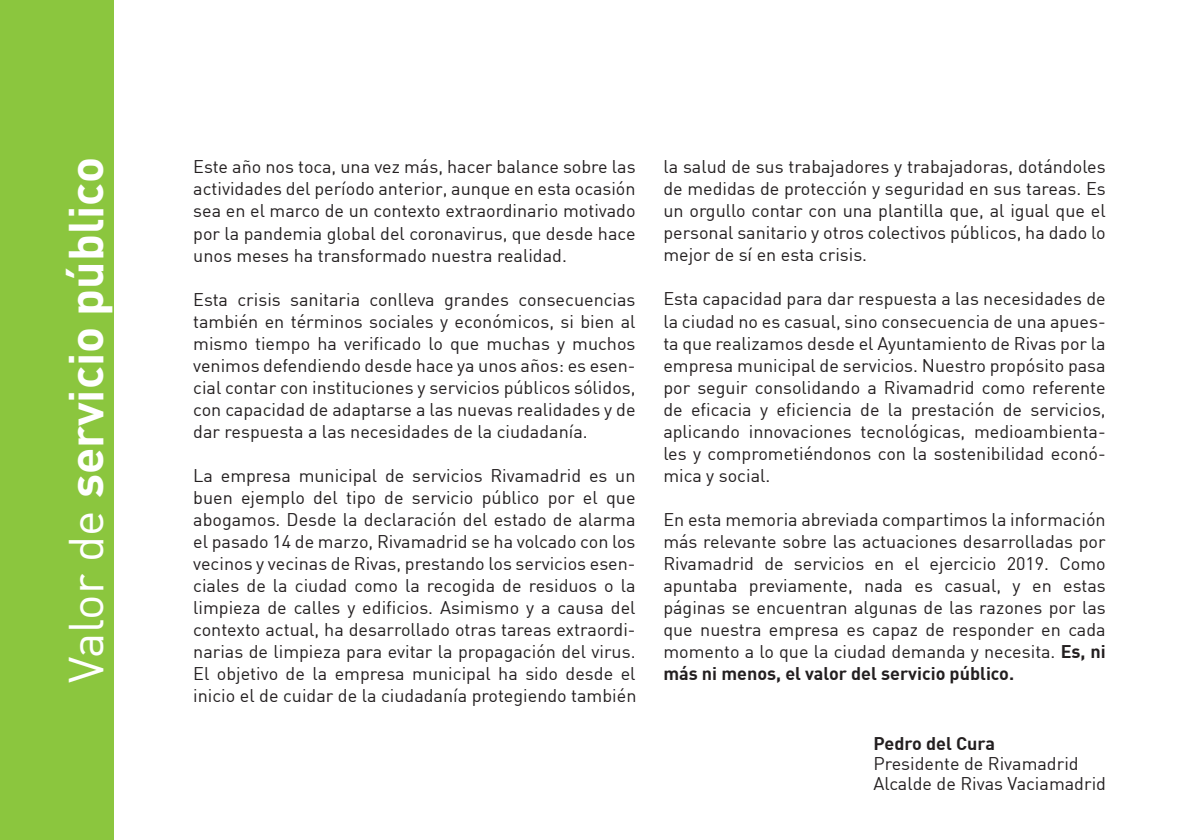
<style>
.page{position:relative;width:1191px;height:840px;background:#fff}
.page>*{position:absolute;margin:0;border:0;box-sizing:border-box;transform-origin:0 0}
.t1{font:700 48px "DIN";color:#fff}
.t2{font:18px/22px "DIN";color:#231f20;text-align:justify}
.t3{font:700 18px "DIN";color:#231f20}
.s1{font-weight:400}
.s2{font-weight:700}
</style>
<div class="page">
<div style="left:0;top:0;width:113px;height:839px;background:#8bc63e"></div>
<h1 class="t1" style="left:55px;top:682px;width:526px;rotate:-90deg"><span class="s1">Valor de</span> servicio público</h1>
<p class="t2" style="left:193px;top:155px;width:444px">Este año nos toca, una vez más, hacer balance sobre las actividades del período anterior, aunque en esta ocasión sea en el marco de un contexto extraordinario motivado por la pandemia global del coronavirus, que desde hace unos meses ha transformado nuestra realidad.</p>
<p class="t2" style="left:193px;top:287px;width:444px">Esta crisis sanitaria conlleva grandes consecuencias también en términos sociales y económicos, si bien al mismo tiempo ha verificado lo que muchas y muchos venimos defendiendo desde hace ya unos años: es esen&shy;cial contar con instituciones y servicios públicos sólidos, con capacidad de adaptarse a las nuevas realidades y de dar respuesta a las necesidades de la ciudadanía.</p>
<p class="t2" style="left:193px;top:463px;width:445px">La empresa municipal de servicios Rivamadrid es un buen ejemplo del tipo de servicio público por el que abogamos. Desde la declaración del estado de alarma el pasado 14 de marzo, Rivamadrid se ha volcado con los vecinos y vecinas de Rivas, prestando los servicios esen&shy;ciales de la ciudad como la recogida de residuos o la limpieza de calles y edificios. Asimismo y a causa del contexto actual, ha desarrollado otras tareas extraordi&shy;narias de limpieza para evitar la propagación del virus.<br>El objetivo de la empresa municipal ha sido desde el inicio el de cuidar de la ciudadanía protegiendo también</p>
<p class="t2" style="left:663px;top:155px;width:444px">la salud de sus trabajadores y trabajadoras, dotándoles de medidas de protección y seguridad en sus tareas. Es un orgullo contar con una plantilla que, al igual que el personal sanitario y otros colectivos públicos, ha dado lo mejor de sí en esta crisis.</p>
<p class="t2" style="left:663px;top:287px;width:444px">Esta capacidad para dar respuesta a las necesidades de la ciudad no es casual, sino consecuencia de una apues&shy;ta que realizamos desde el Ayuntamiento de Rivas por la empresa municipal de servicios. Nuestro propósito pasa por seguir consolidando a Rivamadrid como referente de eficacia y eficiencia de la prestación de servicios, aplicando innovaciones tecnológicas, medioambienta&shy;les y comprometiéndonos con la sostenibilidad econó&shy;mica y social.</p>
<p class="t2" style="left:663px;top:507px;width:444px">En esta memoria abreviada compartimos la información más relevante sobre las actuaciones desarrolladas por Rivamadrid de servicios en el ejercicio 2019. Como apuntaba previamente, nada es casual, y en estas páginas se encuentran algunas de las razones por las que nuestra empresa es capaz de responder en cada momento a lo que la ciudad demanda y necesita. <span class="s2">Es, ni</span></p>
<p class="t3" style="left:663px;top:661px;width:352px">más ni menos, el valor del servicio público.</p>
<p class="t3" style="left:873px;top:731px;width:123px">Pedro del Cura</p>
<p class="t2" style="left:873px;top:753px;width:234px;line-height:20px">Presidente de Rivamadrid<br>Alcalde de Rivas Vaciamadrid</p>
</div>
